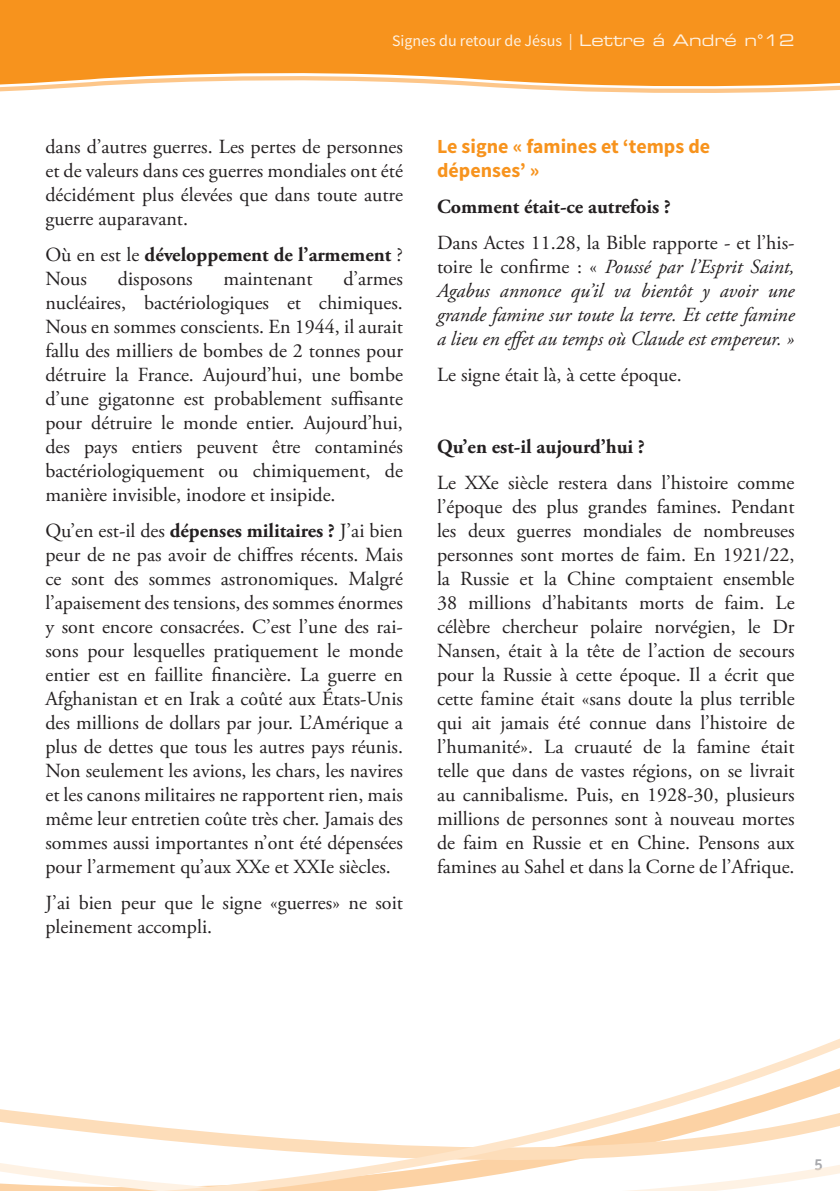
<style>
.page{position:relative;width:840px;height:1191px;background:#fff}
.page>*{position:absolute;margin:0;border:0;box-sizing:border-box;transform-origin:0 0}
.AB_02_Grundtext_-_fr{font:20px/24px "Adobe Garamond Pro";color:#231f20;text-align:justify}
.AB_02_Grundtext_-_fr-2{font:italic 20px/24px "Adobe Garamond Pro";color:#231f20;text-align:justify}
.AB_02_Grundtext_-_fr-3{font:700 20px/24px "Adobe Garamond Pro";color:#231f20}
.AB_03_Zwischenübersc{font:700 20px/24px "Source Sans Pro";color:#f7931d}
.AB_-_Kopfzeile_-_Tit{font:16px "Source Sans Pro";color:#fef2e3}
.t1{font:700 16px "Officina Sans";color:#a8a9ad}
.s1{font-family:"Eurostile LT Std Ex 2"}
.s2{font-weight:400}
.s3{font-weight:700}
.s4{font-style:normal}
</style>
<div class="page">
<svg style="left:0;top:0;width:839px;height:93px;background:#f89f37"></svg>
<svg style="left:0;top:1039px;width:839px;height:152px"></svg>
<p class="AB_-_Kopfzeile_-_Tit" style="left:392px;top:31px;width:404px">Signes du retour de Jésus | <span class="s1">Lettre á André n°12</span></p>
<p class="AB_02_Grundtext_-_fr" style="left:45px;top:135px;width:359px">dans d’autres guerres. Les pertes de personnes et de valeurs dans ces guerres mondiales ont été décidément plus élevées que dans toute autre guerre auparavant.</p>
<p class="AB_02_Grundtext_-_fr-3" style="left:45px;top:243px;width:359px"><span class="s2">Où en est le</span> développement de l’armement <span class="s2">?<br>Nous</span></p>
<p class="AB_02_Grundtext_-_fr" style="left:45px;top:267px;width:359px;text-indent:298px">d’armes nucléaires, bactériologiques et chimiques.<br>Nous en sommes conscients. En 1944, il aurait fallu des milliers de bombes de 2 tonnes pour détruire la France. Aujourd’hui, une bombe d’une gigatonne est probablement suffisante pour détruire le monde entier. Aujourd’hui, des pays entiers peuvent être contaminés bactériologiquement ou chimiquement, de manière invisible, inodore et insipide.</p>
<p class="AB_02_Grundtext_-_fr" style="left:45px;top:519px;width:359px">Qu’en est-il des <span class="s3">dépenses militaires ?</span> J’ai bien peur de ne pas avoir de chiffres récents. Mais ce sont des sommes astronomiques. Malgré l’apaisement des tensions, des sommes énormes y sont encore consacrées. C’est l’une des rai&shy;sons pour lesquelles pratiquement le monde entier est en faillite financière. La guerre en Afghanistan et en Irak a coûté aux États-Unis des millions de dollars par jour. L’Amérique a plus de dettes que tous les autres pays réunis.<br>Non seulement les avions, les chars, les navires et les canons militaires ne rapportent rien, mais même leur entretien coûte très cher. Jamais des sommes aussi importantes n’ont été dépensées pour l’armement qu’aux XXe et XXIe siècles.</p>
<p class="AB_02_Grundtext_-_fr" style="left:45px;top:891px;width:359px">J’ai bien peur que le signe «guerres» ne soit pleinement accompli.</p>
<p class="AB_02_Grundtext_-_fr" style="left:118px;top:267px;width:76px">disposons</p>
<p class="AB_02_Grundtext_-_fr" style="left:223px;top:267px;width:90px">maintenant</p>
<p class="AB_03_Zwischenübersc" style="left:437px;top:135px;width:274px">Le signe « famines et ‘temps de dépenses’ »</p>
<p class="AB_02_Grundtext_-_fr-3" style="left:437px;top:195px;width:235px">Comment était-ce autrefois ?</p>
<p class="AB_02_Grundtext_-_fr-2" style="left:437px;top:231px;width:359px"><span class="s4">Dans Actes 11.28, la Bible rapporte - et l’his&shy;toire le confirme : «</span> Poussé par l’Esprit Saint, Agabus annonce qu’il va bientôt y avoir une grande famine sur toute la terre. Et cette famine a lieu en effet au temps où Claude est empereur. »</p>
<p class="AB_02_Grundtext_-_fr" style="left:437px;top:363px;width:246px">Le signe était là, à cette époque.</p>
<p class="AB_02_Grundtext_-_fr-3" style="left:437px;top:435px;width:209px">Qu’en est-il aujourd’hui ?</p>
<p class="AB_02_Grundtext_-_fr" style="left:437px;top:471px;width:359px">Le XXe siècle restera dans l’histoire comme l’époque des plus grandes famines. Pendant les deux guerres mondiales de nombreuses personnes sont mortes de faim. En 1921/22, la Russie et la Chine comptaient ensemble 38 millions d’habitants morts de faim. Le célèbre chercheur polaire norvégien, le Dr Nansen, était à la tête de l’action de secours pour la Russie à cette époque. Il a écrit que cette famine était «sans doute la plus terrible qui ait jamais été connue dans l’histoire de l’humanité». La cruauté de la famine était telle que dans de vastes régions, on se livrait au cannibalisme. Puis, en 1928-30, plusieurs millions de personnes sont à nouveau mortes de faim en Russie et en Chine. Pensons aux famines au Sahel et dans la Corne de l’Afrique.</p>
<p class="t1" style="left:813px;top:1154px;width:10px">5</p>
</div>
